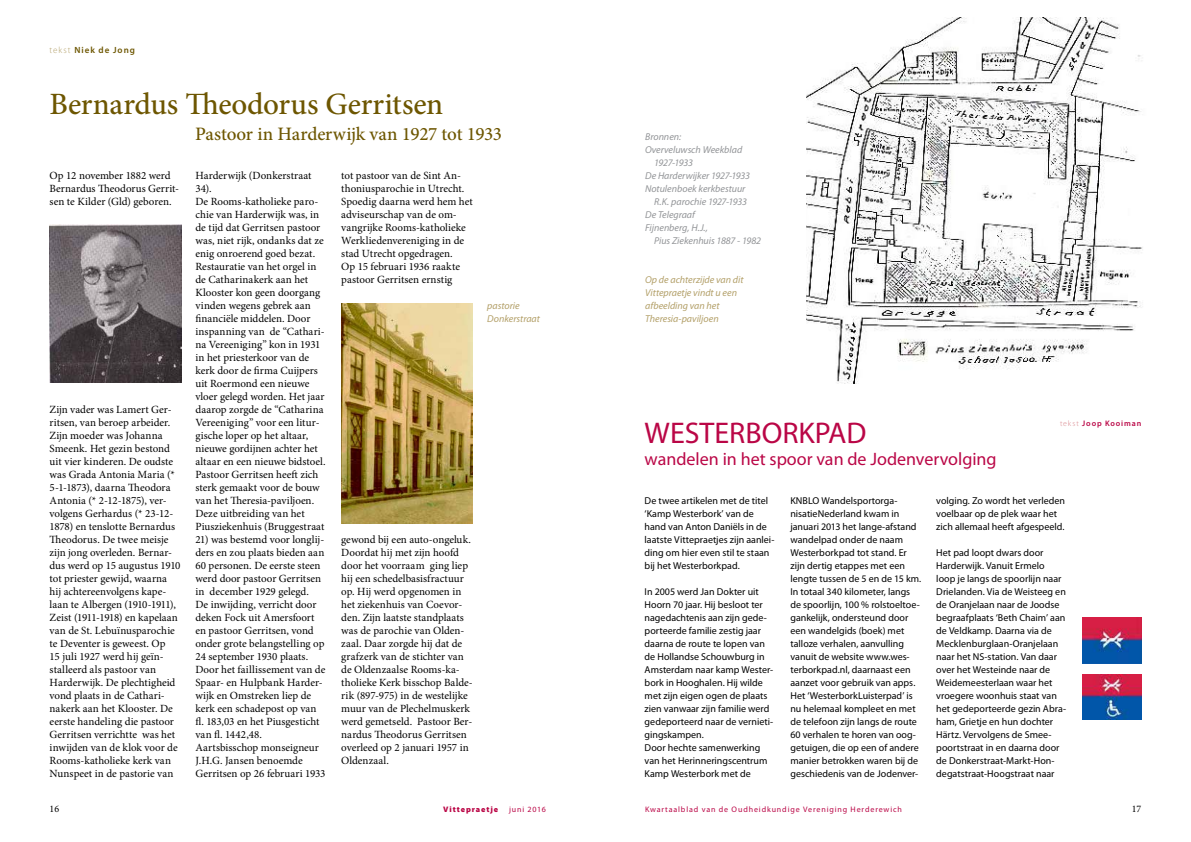
<style>
.page{position:relative;width:1191px;height:842px;background:#fff}
.page>*{position:absolute;margin:0;border:0;box-sizing:border-box;transform-origin:0 0}
.t1{font:500 31px "Minion Pro";letter-spacing:-.005em;color:#6d5600}
.t2{font:30px "Myriad Pro";color:#ba0646}
.t3{font:500 19px "Minion Pro";letter-spacing:-.01em;color:#6d5600}
.t4{font:18px "Myriad Pro";color:#ba0646}
.t5{font:11px/13px "Minion Pro";color:#000}
.t6{font:10px/13px "Myriad Pro";color:#000}
.t7{font:italic 10px "Myriad Pro";letter-spacing:-.005em;color:#939598}
.t8{font:italic 10px/13px "Myriad Pro";color:#b3a069}
.t9{font:italic 10px "Myriad Pro";letter-spacing:-.035em;color:#939598}
.t10{font:10px "Minion Pro";color:#000}
.t11{font:600 9px "Myriad Pro";letter-spacing:.105em;color:#6d5600}
.t12{font:8px "Myriad Pro";letter-spacing:.105em;color:#ba0646}
.t13{font:600 8px "Myriad Pro";letter-spacing:.11em;color:#ba0646}
.t14{font:900 8px "Myriad Pro";letter-spacing:.115em;color:#ba0646}
.s1{font-weight:300;color:#b3a069}
.s2{font-weight:300;color:#da878d}
</style>
<div class="page">
<img style="left:50px;top:225px;width:131px;height:158px">
<img style="left:341px;top:304px;width:132px;height:220px">
<img style="left:806px;top:17px;width:337px;height:366px">
<img style="left:1082px;top:618px;width:59px;height:45px">
<img style="left:1082px;top:674px;width:59px;height:45px">
<p class="t11" style="left:50px;top:44px;width:87px"><span class="s1">tekst</span> Niek de Jong</p>
<h1 class="t1" style="left:50px;top:83px;width:395px">Bernardus Theodorus Gerritsen</h1>
<h3 class="t3" style="left:195px;top:121px;width:308px">Pastoor in Harderwijk van 1927 tot 1933</h3>
<p class="t5" style="left:50px;top:169px;width:131px">Op 12 november 1882 werd<br>Bernardus Theodorus Gerrit&shy;sen te Kilder (Gld) geboren.</p>
<p class="t5" style="left:50px;top:403px;width:132px">Zijn vader was Lamert Ger&shy;ritsen, van beroep arbeider.<br>Zijn moeder was Johanna<br>Smeenk. Het gezin bestond uit vier kinderen. De oudste was Grada Antonia Maria (*<br>5-1-1873), daarna Theodora<br>Antonia (* 2-12-1875), ver&shy;volgens Gerhardus (* 23-12-<br>1878) en tenslotte Bernardus<br>Theodorus. De twee meisje zijn jong overleden. Bernar&shy;dus werd op 15 augustus 1910 tot priester gewijd, waarna hij achtereenvolgens kape&shy;laan te Albergen (1910-1911),<br>Zeist (1911-1918) en kapelaan van de St. Lebuïnusparochie te Deventer is geweest. Op<br>15 juli 1927 werd hij geïn&shy;stalleerd als pastoor van<br>Harderwijk. De plechtigheid vond plaats in de Cathari&shy;nakerk aan het Klooster. De eerste handeling die pastoor<br>Gerritsen verrichtte was het inwijden van de klok voor de<br>Rooms-katholieke kerk van<br>Nunspeet in de pastorie van</p>
<p class="t5" style="left:195px;top:169px;width:132px">Harderwijk (Donkerstraat<br>34).<br>De Rooms-katholieke paro&shy;chie van Harderwijk was, in de tijd dat Gerritsen pastoor was, niet rijk, ondanks dat ze enig onroerend goed bezat.<br>Restauratie van het orgel in de Catharinakerk aan het<br>Klooster kon geen doorgang vinden wegens gebrek aan financiële middelen. Door inspanning van de “Cathari&shy;na Vereeniging” kon in 1931 in het priesterkoor van de kerk door de firma Cuijpers uit Roermond een nieuwe vloer gelegd worden. Het jaar daarop zorgde de “Catharina<br>Vereeniging” voor een litur&shy;gische loper op het altaar, nieuwe gordijnen achter het altaar en een nieuwe bidstoel.<br>Pastoor Gerritsen heeft zich sterk gemaakt voor de bouw van het Theresia-paviljoen.<br>Deze uitbreiding van het<br>Piusziekenhuis (Bruggestraat</p>
<p class="t5" style="left:195px;top:533px;width:132px">21) was bestemd voor longlij&shy;ders en zou plaats bieden aan<br>60 personen. De eerste steen werd door pastoor Gerritsen in december 1929 gelegd.<br>De inwijding, verricht door deken Fock uit Amersfoort en pastoor Gerritsen, vond onder grote belangstelling op<br>24 september 1930 plaats.<br>Door het faillissement van de<br>Spaar- en Hulpbank Harder&shy;wijk en Omstreken liep de kerk een schadepost op van fl. 183,03 en het Piusgesticht van fl. 1442,48.<br>Aartsbisschop monseigneur<br>J.H.G. Jansen benoemde<br>Gerritsen op 26 februari 1933</p>
<p class="t5" style="left:341px;top:169px;width:133px">tot pastoor van de Sint An&shy;thoniusparochie in Utrecht.<br>Spoedig daarna werd hem het adviseurschap van de om&shy;vangrijke Rooms-katholieke<br>Werkliedenvereniging in de stad Utrecht opgedragen.<br>Op 15 februari 1936 raakte pastoor Gerritsen ernstig</p>
<p class="t8" style="left:487px;top:299px;width:54px">pastorie<br>Donkerstraat</p>
<p class="t5" style="left:341px;top:533px;width:133px">gewond bij een auto-ongeluk.<br>Doordat hij met zijn hoofd door het voorraam ging liep hij een schedelbasisfractuur op. Hij werd opgenomen in het ziekenhuis van Coevor&shy;den. Zijn laatste standplaats was de parochie van Olden&shy;zaal. Daar zorgde hij dat de grafzerk van de stichter van de Oldenzaalse Rooms-ka&shy;tholieke Kerk bisschop Balde&shy;rik (897-975) in de westelijke muur van de Plechelmuskerk werd gemetseld. Pastoor Ber&shy;nardus Theodorus Gerritsen overleed op 2 januari 1957 in<br>Oldenzaal.</p>
<p class="t7" style="left:645px;top:130px;width:37px">Bronnen:</p>
<p class="t7" style="left:645px;top:143px;width:99px">Overveluwsch Weekblad</p>
<p class="t9" style="left:654px;top:156px;width:40px">1927-1933</p>
<p class="t7" style="left:645px;top:169px;width:106px">De Harderwijker 1927-1933</p>
<p class="t7" style="left:645px;top:182px;width:102px">Notulenboek kerkbestuur</p>
<p class="t7" style="left:654px;top:195px;width:94px">R.K. parochie 1927-1933</p>
<p class="t7" style="left:645px;top:208px;width:51px">De Telegraaf</p>
<p class="t7" style="left:645px;top:221px;width:64px">Fijnenberg, H.J.,</p>
<p class="t7" style="left:654px;top:234px;width:108px">Pius Ziekenhuis 1887 - 1982</p>
<p class="t8" style="left:645px;top:273px;width:100px">Op de achterzijde van dit<br>Vittepraetje vindt u een afbeelding van het<br>Theresia-paviljoen</p>
<p class="t13" style="left:1060px;top:419px;width:83px"><span class="s2">tekst</span> Joop Kooiman</p>
<h2 class="t2" style="left:644px;top:414px;width:223px">WESTERBORKPAD</h2>
<h3 class="t4" style="left:644px;top:447px;width:353px">wandelen in het spoor van de Jodenvervolging</h3>
<p class="t6" style="left:644px;top:494px;width:131px">De twee artikelen met de titel ‘Kamp Westerbork’ van de hand van Anton Daniëls in de laatste Vittepraetjes zijn aanlei&shy;ding om hier even stil te staan bij het Westerborkpad.</p>
<p class="t6" style="left:644px;top:585px;width:130px">In 2005 werd Jan Dokter uit<br>Hoorn 70 jaar. Hij besloot ter nagedachtenis aan zijn gede&shy;porteerde familie zestig jaar daarna de route te lopen van de Hollandse Schouwburg in<br>Amsterdam naar kamp Wester&shy;bork in Hooghalen. Hij wilde met zijn eigen ogen de plaats zien vanwaar zijn familie werd gedeporteerd naar de vernieti&shy;gingskampen.<br>Door hechte samenwerking van het Herinneringscentrum<br>Kamp Westerbork met de</p>
<p class="t6" style="left:790px;top:494px;width:132px">KNBLO Wandelsportorga&shy;nisatieNederland kwam in januari 2013 het lange-afstand wandelpad onder de naam<br>Westerborkpad tot stand. Er zijn dertig etappes met een lengte tussen de 5 en de 15 km.<br>In totaal 340 kilometer, langs de spoorlijn, 100 % rolstoeltoe&shy;gankelijk, ondersteund door een wandelgids (boek) met talloze verhalen, aanvulling vanuit de website www.wes&shy;terborkpad.nl, daarnaast een aanzet voor gebruik van apps.<br>Het ‘WesterborkLuisterpad’ is nu helemaal kompleet en met de telefoon zijn langs de route<br>60 verhalen te horen van oog&shy;getuigen, die op een of andere manier betrokken waren bij de geschiedenis van de Jodenver-</p>
<p class="t6" style="left:936px;top:494px;width:130px">volging. Zo wordt het verleden voelbaar op de plek waar het zich allemaal heeft afgespeeld.</p>
<p class="t6" style="left:936px;top:546px;width:131px">Het pad loopt dwars door<br>Harderwijk. Vanuit Ermelo loop je langs de spoorlijn naar<br>Drielanden. Via de Weisteeg en de Oranjelaan naar de Joodse begraafplaats ‘Beth Chaim’ aan de Veldkamp. Daarna via de<br>Mecklenburglaan-Oranjelaan naar het NS-station. Van daar over het Westeinde naar de<br>Weidemeesterlaan waar het vroegere woonhuis staat van het gedeporteerde gezin Abra&shy;ham, Grietje en hun dochter<br>Härtz. Vervolgens de Smee&shy;poortstraat in en daarna door de Donkerstraat-Markt-Hon&shy;degatstraat-Hoogstraat naar</p>
<p class="t10" style="left:50px;top:802px;width:11px">16</p>
<p class="t14" style="left:443px;top:804px;width:56px">Vittepraetje</p>
<p class="t12" style="left:509px;top:804px;width:38px">juni 2016</p>
<p class="t12" style="left:645px;top:804px;width:258px">Kwartaalblad van de Oudheidkundige Vereniging Herderewich</p>
<p class="t10" style="left:1131px;top:802px;width:11px">17</p>
</div>
